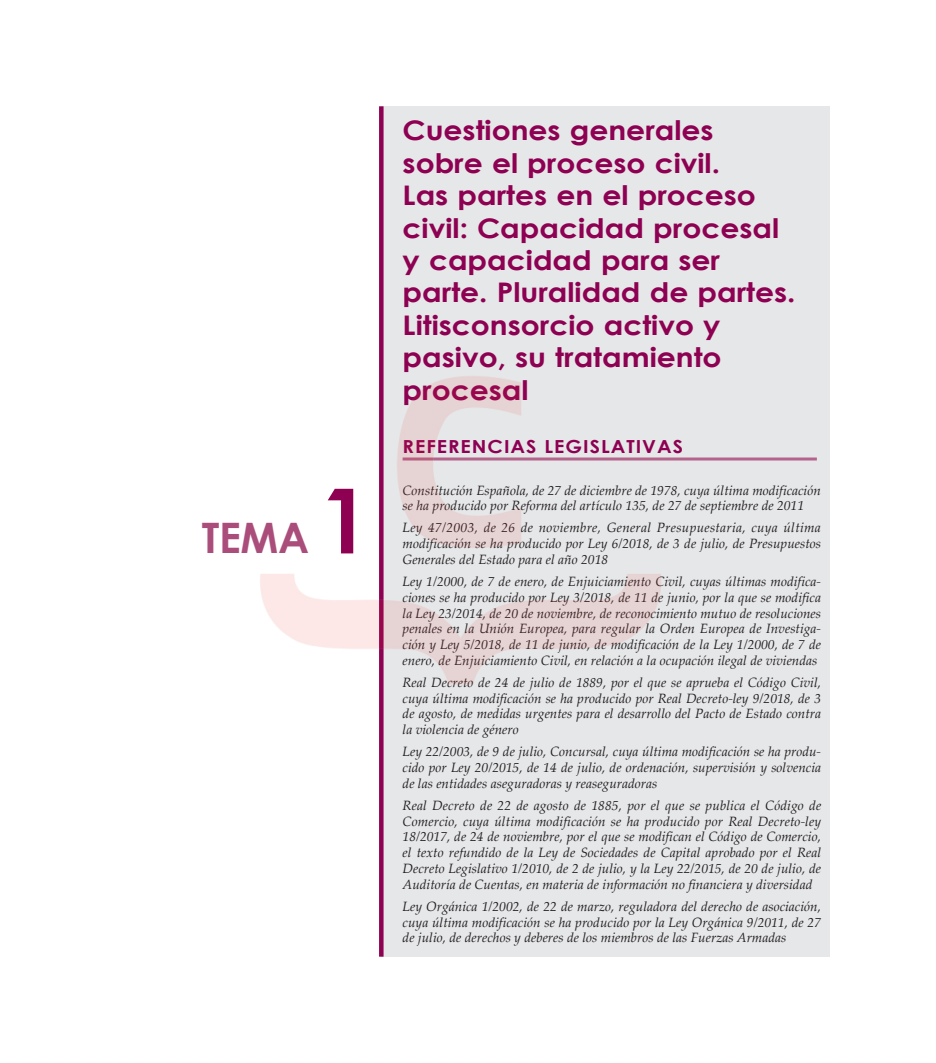
<style>
.page{position:relative;width:936px;height:1063px;background:#fff}
.page>*{position:absolute;margin:0;border:0;box-sizing:border-box;transform-origin:0 0}
.tema{font:700 42px "Century Gothic";color:#aa4d7b}
.Titulo_tema{font:700 27px/32.4px "Century Gothic";color:#8d0052;scale:1.1 1}
.titulo_referencias{font:700 18px "Century Gothic";letter-spacing:.05em;color:#8d0052;scale:1.1 1}
.REFERENCIAS_TEXTO{font:italic 13.5px/15.8px "Palatino Linotype";color:#231f20;text-align:justify}
.s1{font-size:90px;color:#8d0052}
</style>
<div class="page">
<div style="left:381px;top:106px;width:448px;height:851px;background:#e6e7e9"></div>
<hr style="left:402px;top:458px;width:414px;height:3px;background:#b4638a">
<svg style="left:379px;top:106px;width:4px;height:851px;background:#8e0354"></svg>
<img style="left:260px;top:298px;width:442px;height:467px">
<p class="tema" style="left:202px;top:506px;width:170px">TEMA <span class="s1">1</span></p>
<p class="Titulo_tema" style="left:402px;top:113px;width:359px">Cuestiones generales sobre el proceso civil.<br>Las partes en el proceso civil: Capacidad procesal y capacidad para ser parte. Pluralidad de partes.<br>Litisconsorcio activo y pasivo, su tratamiento procesal</p>
<p class="titulo_referencias" style="left:402px;top:433px;width:256px">REFERENCIAS LEGISLATIVAS</p>
<p class="REFERENCIAS_TEXTO" style="left:402px;top:482px;width:420px">Constitución Española, de 27 de diciembre de 1978, cuya última modificación se ha producido por Reforma del artículo 135, de 27 de septiembre de 2011</p>
<p class="REFERENCIAS_TEXTO" style="left:402px;top:519px;width:420px">Ley 47/2003, de 26 de noviembre, General Presupuestaria, cuya última modificación se ha producido por Ley 6/2018, de 3 de julio, de Presupuestos Generales del Estado para el año 2018</p>
<p class="REFERENCIAS_TEXTO" style="left:402px;top:573px;width:420px">Ley 1/2000, de 7 de enero, de Enjuiciamiento Civil, cuyas últimas modifica&shy;ciones se ha producido por Ley 3/2018, de 11 de junio, por la que se modifica la Ley 23/2014, de 20 de noviembre, de reconocimiento mutuo de resoluciones penales en la Unión Europea, para regular la Orden Europea de Investiga&shy;ción y Ley 5/2018, de 11 de junio, de modificación de la Ley 1/2000, de 7 de enero, de Enjuiciamiento Civil, en relación a la ocupación ilegal de viviendas</p>
<p class="REFERENCIAS_TEXTO" style="left:402px;top:674px;width:420px">Real Decreto de 24 de julio de 1889, por el que se aprueba el Código Civil, cuya última modificación se ha producido por Real Decreto-ley 9/2018, de 3 de agosto, de medidas urgentes para el desarrollo del Pacto de Estado contra la violencia de género</p>
<p class="REFERENCIAS_TEXTO" style="left:402px;top:743px;width:420px">Ley 22/2003, de 9 de julio, Concursal, cuya última modificación se ha produ&shy;cido por Ley 20/2015, de 14 de julio, de ordenación, supervisión y solvencia de las entidades aseguradoras y reaseguradoras</p>
<p class="REFERENCIAS_TEXTO" style="left:402px;top:797px;width:420px">Real Decreto de 22 de agosto de 1885, por el que se publica el Código de Comercio, cuya última modificación se ha producido por Real Decreto-ley 18/2017, de 24 de noviembre, por el que se modifican el Código de Comercio, el texto refundido de la Ley de Sociedades de Capital aprobado por el Real Decreto Legislativo 1/2010, de 2 de julio, y la Ley 22/2015, de 20 de julio, de Auditoría de Cuentas, en materia de información no financiera y diversidad</p>
<p class="REFERENCIAS_TEXTO" style="left:402px;top:898px;width:420px">Ley Orgánica 1/2002, de 22 de marzo, reguladora del derecho de asociación, cuya última modificación se ha producido por la Ley Orgánica 9/2011, de 27 de julio, de derechos y deberes de los miembros de las Fuerzas Armadas</p>
</div>
